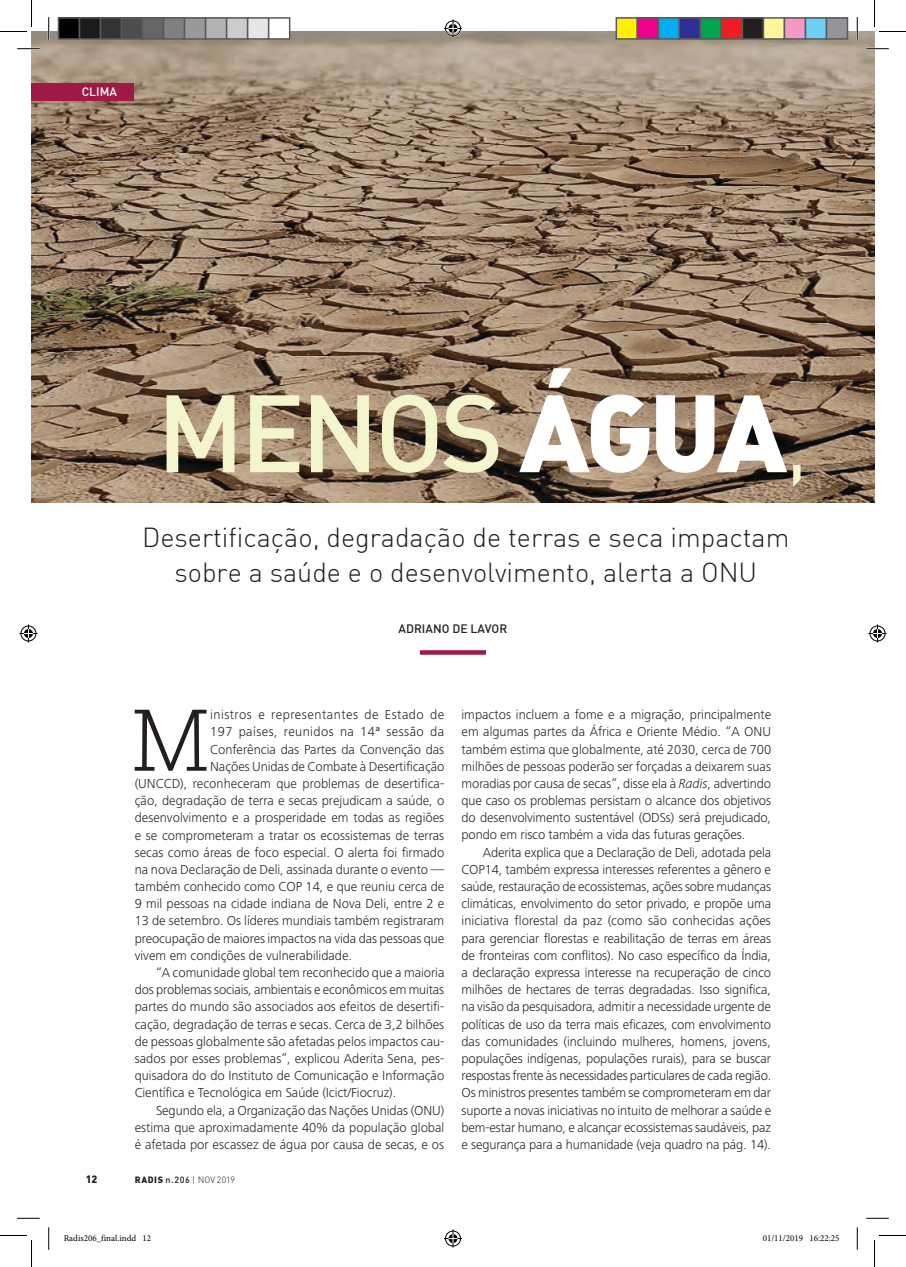
<style>
.page{position:relative;width:906px;height:1267px;background:#fff}
.page>*{position:absolute;margin:0;border:0;box-sizing:border-box;transform-origin:0 0}
.Titulo_H2___Reportag{font:500 108px "DIN Alternate";letter-spacing:-.04em;color:#f3f5cd}
.Capitular_4_linhas{font:300 87.15px "Caecilia LT Std";color:#231f20}
.Titulo_H5___Sub{font:300 27px/34.3px "DIN Alternate";color:#231f20;text-align:center}
.Corpo_de_texto{font:300 13.5px/17.2px "Frutiger Next LT";letter-spacing:-.01em;color:#231f20;text-align:justify}
.Capitular_4_linhas-2{font:300 13.5px "Frutiger Next LT";color:#231f20}
.Capitular_4_linhas-3{font:300 13.5px "Frutiger Next LT";letter-spacing:.035em;color:#231f20}
.Capitular_4_linhas-4{font:300 13.5px "Frutiger Next LT";letter-spacing:.03em;color:#231f20}
.Assinatura_Adriano_d{font:500 12px "DIN";color:#231f20}
.Chapéu2019p{font:500 12px "DIN";color:#fff}
.t1{font:900 10.5px "DIN";color:#231f20}
.t2{font:9px "Minion Pro";color:#000}
.t3{font:300 9px "DIN";color:#231f20}
.s1{font-weight:900;color:#fff}
.s2{font-family:"DIN";font-weight:300}
.s3{font-style:italic}
.s4{font-weight:900}
.s5{font-weight:500}
</style>
<div class="page">
<img style="left:32px;top:32px;width:842px;height:470px">
<div style="left:32px;top:83px;width:102px;height:17px;background:#9f1945"></div>
<div style="left:420px;top:650px;width:66px;height:5px;background:#9f1945"></div>
<hr style="left:17px;top:48px;width:23px;height:2px;background:#fff">
<hr style="left:866px;top:48px;width:22px;height:2px;background:#fff">
<hr style="left:48px;top:17px;width:2px;height:23px;background:#fff">
<svg style="left:17px;top:48px;width:23px;height:1px"></svg>
<svg style="left:866px;top:48px;width:22px;height:1px"></svg>
<svg style="left:17px;top:1218px;width:23px;height:1px"></svg>
<svg style="left:866px;top:1218px;width:22px;height:1px"></svg>
<svg style="left:48px;top:17px;width:1px;height:23px"></svg>
<svg style="left:48px;top:1227px;width:1px;height:22px"></svg>
<svg style="left:856px;top:17px;width:1px;height:23px"></svg>
<svg style="left:856px;top:1227px;width:1px;height:22px"></svg>
<svg style="left:0;top:0;width:32px;height:32px"></svg>
<svg style="left:0;top:1235px;width:32px;height:32px"></svg>
<svg style="left:873px;top:0;width:32px;height:32px"></svg>
<svg style="left:874px;top:1235px;width:31px;height:32px"></svg>
<svg style="left:444px;top:19px;width:18px;height:18px"></svg>
<svg style="left:444px;top:1229px;width:18px;height:18px"></svg>
<svg style="left:19px;top:624px;width:18px;height:18px"></svg>
<svg style="left:868px;top:624px;width:18px;height:18px"></svg>
<div style="left:58px;top:18px;width:21px;height:21px;background:#000"></div>
<div style="left:58px;top:17px;width:22px;height:23px;border:2px solid #595959"></div>
<div style="left:79px;top:18px;width:21px;height:21px;background:#1a1a1a"></div>
<div style="left:79px;top:17px;width:22px;height:23px;border:2px solid #595959"></div>
<div style="left:100px;top:18px;width:21px;height:21px;background:#333"></div>
<div style="left:100px;top:17px;width:22px;height:23px;border:2px solid #595959"></div>
<div style="left:121px;top:18px;width:21px;height:21px;background:#4d4d4d"></div>
<div style="left:121px;top:17px;width:22px;height:23px;border:2px solid #595959"></div>
<div style="left:142px;top:18px;width:21px;height:21px;background:#666"></div>
<div style="left:142px;top:17px;width:22px;height:23px;border:2px solid #595959"></div>
<div style="left:163px;top:18px;width:21px;height:21px;background:#808080"></div>
<div style="left:163px;top:17px;width:22px;height:23px;border:2px solid #595959"></div>
<div style="left:184px;top:18px;width:21px;height:21px;background:#999"></div>
<div style="left:184px;top:17px;width:22px;height:23px;border:2px solid #595959"></div>
<div style="left:205px;top:18px;width:21px;height:21px;background:#b3b3b3"></div>
<div style="left:205px;top:17px;width:22px;height:23px;border:2px solid #595959"></div>
<div style="left:226px;top:18px;width:21px;height:21px;background:#ccc"></div>
<div style="left:226px;top:17px;width:22px;height:23px;border:2px solid #595959"></div>
<div style="left:247px;top:18px;width:21px;height:21px;background:#e6e6e6"></div>
<div style="left:247px;top:17px;width:22px;height:23px;border:2px solid #595959"></div>
<div style="left:268px;top:18px;width:21px;height:21px;background:#fff"></div>
<div style="left:268px;top:17px;width:22px;height:23px;border:2px solid #595959"></div>
<div style="left:616px;top:18px;width:21px;height:21px;background:#fff101"></div>
<div style="left:615px;top:17px;width:23px;height:23px;border:2px solid #595959"></div>
<div style="left:637px;top:18px;width:21px;height:21px;background:#ed028c"></div>
<div style="left:636px;top:17px;width:23px;height:23px;border:2px solid #595959"></div>
<div style="left:658px;top:18px;width:21px;height:21px;background:#00aeef"></div>
<div style="left:657px;top:17px;width:23px;height:23px;border:2px solid #595959"></div>
<div style="left:679px;top:18px;width:21px;height:21px;background:#2e3092"></div>
<div style="left:678px;top:17px;width:23px;height:23px;border:2px solid #595959"></div>
<div style="left:700px;top:18px;width:21px;height:21px;background:#00a54f"></div>
<div style="left:699px;top:17px;width:23px;height:23px;border:2px solid #595959"></div>
<div style="left:721px;top:18px;width:21px;height:21px;background:#ee1d23"></div>
<div style="left:720px;top:17px;width:23px;height:23px;border:2px solid #595959"></div>
<div style="left:742px;top:18px;width:21px;height:21px;background:#231f20"></div>
<div style="left:741px;top:17px;width:23px;height:23px;border:2px solid #595959"></div>
<div style="left:763px;top:18px;width:21px;height:21px;background:#fff79a"></div>
<div style="left:762px;top:17px;width:23px;height:23px;border:2px solid #595959"></div>
<div style="left:784px;top:18px;width:21px;height:21px;background:#f499c2"></div>
<div style="left:783px;top:17px;width:23px;height:23px;border:2px solid #595959"></div>
<div style="left:805px;top:18px;width:21px;height:21px;background:#6bcff6"></div>
<div style="left:804px;top:17px;width:23px;height:23px;border:2px solid #595959"></div>
<div style="left:826px;top:18px;width:21px;height:21px;background:#939598"></div>
<div style="left:825px;top:17px;width:23px;height:23px;border:2px solid #595959"></div>
<p class="Chapéu2019p" style="left:82px;top:84px;width:37px">CLIMA</p>
<p class="Titulo_H2___Reportag" style="left:156px;top:364px;width:655px">MENOS <span class="s1">ÁGUA</span><span class="s2">,</span></p>
<p class="Titulo_H5___Sub" style="left:142px;top:520px;width:648px">Desertificação, degradação de terras e seca impactam sobre a saúde e o desenvolvimento, alerta a ONU</p>
<p class="Assinatura_Adriano_d" style="left:398px;top:621px;width:110px">ADRIANO DE LAVOR</p>
<p class="Capitular_4_linhas" style="left:131px;top:691px;width:81px">M</p>
<p class="Capitular_4_linhas-3" style="left:210px;top:707px;width:236px">inistros e representantes de Estado de</p>
<p class="Capitular_4_linhas-4" style="left:210px;top:724px;width:235px">197 países, reunidos na 14ª sessão da</p>
<p class="Capitular_4_linhas-2" style="left:210px;top:741px;width:235px">Conferência das Partes da Convenção das</p>
<p class="Capitular_4_linhas-2" style="left:210px;top:759px;width:236px">Nações Unidas de Combate à Desertificação</p>
<p class="Capitular_4_linhas-2" style="left:135px;top:776px;width:311px">(UNCCD), reconheceram que problemas de desertifica-</p>
<p class="Capitular_4_linhas-2" style="left:135px;top:793px;width:311px">ção, degradação de terra e secas prejudicam a saúde, o</p>
<p class="Capitular_4_linhas-2" style="left:135px;top:810px;width:311px">desenvolvimento e a prosperidade em todas as regiões</p>
<p class="Capitular_4_linhas-2" style="left:135px;top:827px;width:311px">e se comprometeram a tratar os ecossistemas de terras</p>
<p class="Capitular_4_linhas-2" style="left:135px;top:845px;width:311px">secas como áreas de foco especial. O alerta foi firmado</p>
<p class="Capitular_4_linhas-2" style="left:135px;top:862px;width:311px">na nova Declaração de Deli, assinada durante o evento —</p>
<p class="Capitular_4_linhas-2" style="left:135px;top:879px;width:311px">também conhecido como COP 14, e que reuniu cerca de</p>
<p class="Capitular_4_linhas-2" style="left:135px;top:896px;width:311px">9 mil pessoas na cidade indiana de Nova Deli, entre 2 e</p>
<p class="Capitular_4_linhas-2" style="left:135px;top:913px;width:311px">13 de setembro. Os líderes mundiais também registraram</p>
<p class="Capitular_4_linhas-2" style="left:135px;top:930px;width:311px">preocupação de maiores impactos na vida das pessoas que</p>
<p class="Capitular_4_linhas-2" style="left:135px;top:948px;width:219px">vivem em condições de vulnerabilidade.</p>
<p class="Corpo_de_texto" style="left:135px;top:964px;width:311px;text-indent:21px">“A comunidade global tem reconhecido que a maioria dos problemas sociais, ambientais e econômicos em muitas partes do mundo são associados aos efeitos de desertifi&shy;cação, degradação de terras e secas. Cerca de 3,2 bilhões de pessoas globalmente são afetadas pelos impactos cau&shy;sados por esses problemas”, explicou Aderita Sena, pes&shy;quisadora do do Instituto de Comunicação e Informação Científica e Tecnológica em Saúde (Icict/Fiocruz).</p>
<p class="Corpo_de_texto" style="left:135px;top:1101px;width:311px;text-indent:21px">Segundo ela, a Organização das Nações Unidas (ONU) estima que aproximadamente 40% da população global é afetada por escassez de água por causa de secas, e os</p>
<p class="Corpo_de_texto" style="left:461px;top:706px;width:311px">impactos incluem a fome e a migração, principalmente em algumas partes da África e Oriente Médio. “A ONU também estima que globalmente, até 2030, cerca de 700 milhões de pessoas poderão ser forçadas a deixarem suas moradias por causa de secas”, disse ela à <span class="s3">Radis</span>, advertindo que caso os problemas persistam o alcance dos objetivos do desenvolvimento sustentável (ODSs) será prejudicado, pondo em risco também a vida das futuras gerações.</p>
<p class="Corpo_de_texto" style="left:461px;top:843px;width:311px;text-indent:21px">Aderita explica que a Declaração de Deli, adotada pela COP14, também expressa interesses referentes a gênero e saúde, restauração de ecossistemas, ações sobre mudanças climáticas, envolvimento do setor privado, e propõe uma iniciativa florestal da paz (como são conhecidas ações para gerenciar florestas e reabilitação de terras em áreas de fronteiras com conflitos). No caso específico da Índia, a declaração expressa interesse na recuperação de cinco milhões de hectares de terras degradadas. Isso significa, na visão da pesquisadora, admitir a necessidade urgente de políticas de uso da terra mais eficazes, com envolvimento das comunidades (incluindo mulheres, homens, jovens, populações indígenas, populações rurais), para se buscar respostas frente às necessidades particulares de cada região.<br>Os ministros presentes também se comprometeram em dar suporte a novas iniciativas no intuito de melhorar a saúde e bem-estar humano, e alcançar ecossistemas saudáveis, paz e segurança para a humanidade (veja quadro na pág. 14).</p>
<p class="t1" style="left:86px;top:1172px;width:13px">12</p>
<p class="t3" style="left:135px;top:1174px;width:102px"><span class="s4">RADIS</span> <span class="s5">n.206</span> | NOV 2019</p>
<p class="t2" style="left:64px;top:1232px;width:89px">Radis206_final.indd 12</p>
<p class="t2" style="left:762px;top:1232px;width:78px">01/11/2019 16:22:25</p>
</div>
